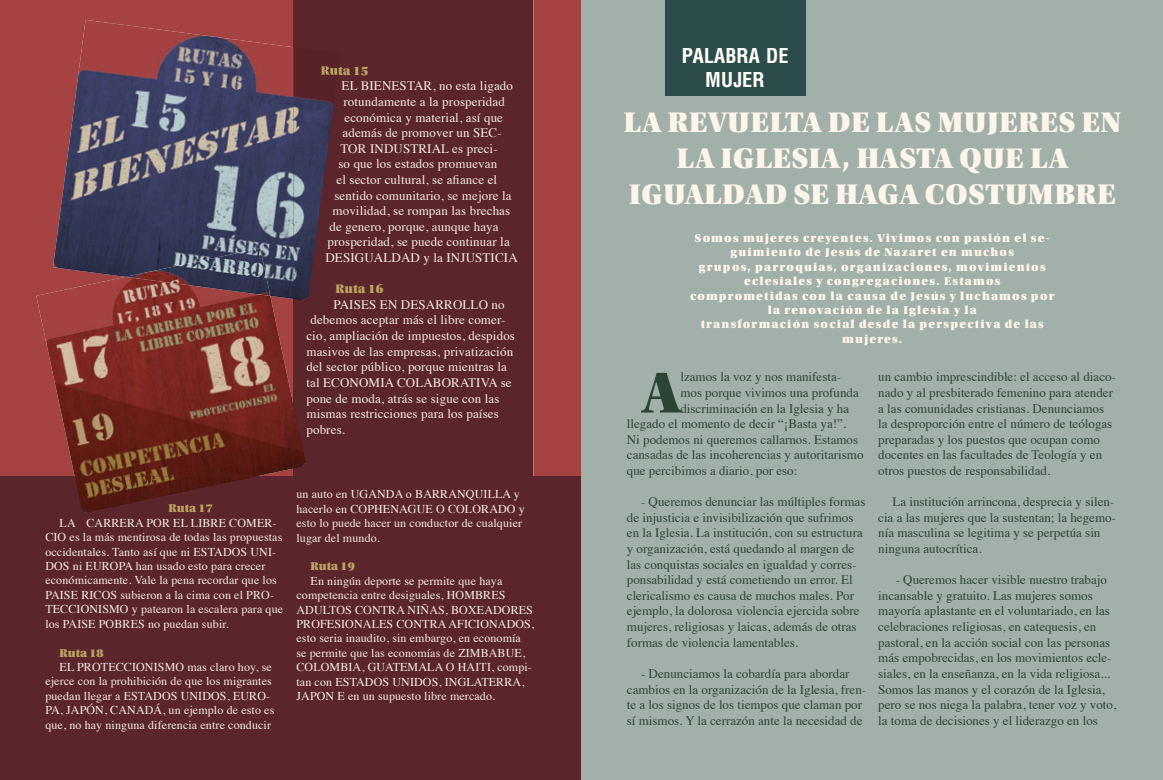
<style>
.page{position:relative;width:1163px;height:780px;background:#fff}
.page>*{position:absolute;margin:0;border:0;box-sizing:border-box;transform-origin:0 0}
.t1{font:61px "Utopia Std Black Headline";color:#2c4435}
.t2{font:30px/36px "Utopia Std Black Headline";letter-spacing:.03em;color:#fff5eb;text-align:center}
.t3{font:700 20px/24px "Arena Condensed";color:#fffff7;text-align:center}
.t4{font:13px/15.6px "Times";color:#2c4435}
.t5{font:13px "Times";letter-spacing:.01em;color:#f4ece1}
.t6{font:13px "Utopia Std Black Headline";letter-spacing:.01em;color:#b9a461}
.t7{font:12px/14.4px "Times";letter-spacing:.01em;color:#f4ece1}
.t8{font:12px/14.4px "Utopia Std Black Headline";letter-spacing:.1em;color:#fff5eb;text-align:center}
.t9{font:12px "Utopia Std Black Headline";letter-spacing:.01em;color:#b9a461}
</style>
<div class="page">
<div style="left:0;top:0;width:581px;height:476px;background:#a44342"></div>
<div style="left:293px;top:0;width:240px;height:480px;background:#5a252b"></div>
<div style="left:0;top:476px;width:581px;height:304px;background:#5a252b"></div>
<img style="left:53px;top:20px;width:240px;height:257px">
<img style="left:293px;top:47px;width:46px;height:254px">
<img style="left:321px;top:66px;width:17px;height:9px">
<img style="left:36px;top:277px;width:257px;height:199px">
<img style="left:293px;top:405px;width:13px;height:63px">
<img style="left:75px;top:476px;width:181px;height:37px">
<img style="left:125px;top:248px;width:145px;height:48px">
<div style="left:581px;top:0;width:581px;height:780px;background:#a1b1aa"></div>
<div style="left:664px;top:0;width:141px;height:96px;background:#2c4b4b"></div>
<p class="t6" style="left:320px;top:64px;width:49px">Ruta 15</p>
<p class="t5" style="left:341px;top:74px;width:173px">EL BIENESTAR, no esta ligado</p>
<p class="t5" style="left:343px;top:89px;width:163px">rotundamente a la prosperidad</p>
<p class="t5" style="left:344px;top:105px;width:160px">económica y material, así que</p>
<p class="t5" style="left:342px;top:121px;width:161px">además de promover un SEC-</p>
<p class="t5" style="left:340px;top:136px;width:159px">TOR INDUSTRIAL es preci-</p>
<p class="t5" style="left:338px;top:152px;width:160px">so que los estados promuevan</p>
<p class="t5" style="left:336px;top:167px;width:162px">el sector cultural, se afiance el</p>
<p class="t5" style="left:334px;top:183px;width:179px">sentido comunitario, se mejore la</p>
<p class="t5" style="left:332px;top:199px;width:179px">movilidad, se rompan las brechas</p>
<p class="t5" style="left:329px;top:214px;width:171px">de genero, porque, aunque haya</p>
<p class="t5" style="left:327px;top:230px;width:184px">prosperidad, se puede continuar la</p>
<p class="t5" style="left:325px;top:245px;width:194px">DESIGUALDAD y la INJUSTICIA</p>
<p class="t6" style="left:335px;top:282px;width:49px">Ruta 16</p>
<p class="t5" style="left:333px;top:292px;width:173px">PAISES EN DESARROLLO no</p>
<p class="t5" style="left:310px;top:308px;width:197px">debemos aceptar más el libre comer-</p>
<p class="t5" style="left:306px;top:323px;width:210px">cio, ampliación de impuestos, despidos</p>
<p class="t5" style="left:306px;top:339px;width:208px">masivos de las empresas, privatización</p>
<p class="t5" style="left:306px;top:355px;width:202px">del sector público, porque mientras la</p>
<p class="t5" style="left:306px;top:370px;width:207px">tal ECONOMIA COLABORATIVA se</p>
<p class="t5" style="left:306px;top:386px;width:195px">pone de moda, atrás se sigue con las</p>
<p class="t5" style="left:306px;top:401px;width:194px">mismas restricciones para los países</p>
<p class="t5" style="left:306px;top:417px;width:40px">pobres.</p>
<p class="t9" style="left:169px;top:502px;width:46px">Ruta 17</p>
<p class="t7" style="left:45px;top:514px;width:239px;text-indent:14px">LA CARRERA POR EL LIBRE COMER-CIO es la más mentirosa de todas las propuestas occidentales. Tanto así que ni ESTADOS UNI-DOS ni EUROPA han usado esto para crecer económicamente. Vale la pena recordar que los PAISE RICOS subieron a la cima con el PRO-TECCIONISMO y patearon la escalera para que los PAISE POBRES no puedan subir.</p>
<p class="t9" style="left:60px;top:646px;width:46px">Ruta 18</p>
<p class="t7" style="left:45px;top:658px;width:230px;text-indent:14px">EL PROTECCIONISMO mas claro hoy, se ejerce con la prohibición de que los migrantes puedan llegar a ESTADOS UNIDOS, EURO-PA, JAPÓN, CANADÁ, un ejemplo de esto es que, no hay ninguna diferencia entre conducir</p>
<p class="t7" style="left:296px;top:486px;width:230px">un auto en UGANDA o BARRANQUILLA y hacerlo en COPHENAGUE O COLORADO y esto lo puede hacer un conductor de cualquier lugar del mundo.</p>
<p class="t9" style="left:310px;top:560px;width:46px">Ruta 19</p>
<p class="t7" style="left:296px;top:572px;width:239px;text-indent:14px">En ningún deporte se permite que haya competencia entre desiguales, HOMBRES ADULTOS CONTRA NIÑAS, BOXEADORES PROFESIONALES CONTRA AFICIONADOS, esto seria inaudito, sin embargo, en economía<br>se permite que las economías de ZIMBABUE, COLOMBIA, GUATEMALA O HAITI, compi&shy;tan con ESTADOS UNIDOS, INGLATERRA, JAPON E en un supuesto libre mercado.</p>
<h3 class="t3" style="left:681px;top:44px;width:108px">PALABRA DE<br>MUJER</h3>
<h2 class="t2" style="left:623px;top:104px;width:498px">LA REVUELTA DE LAS MUJERES EN<br>LA IGLESIA, HASTA QUE LA<br>IGUALDAD SE HAGA COSTUMBRE</h2>
<p class="t8" style="left:690px;top:231px;width:366px">Somos mujeres creyentes. Vivimos con pasión el se&shy;guimiento de Jesús de Nazaret en muchos<br>grupos, parroquias, organizaciones, movimientos eclesiales y congregaciones. Estamos comprometidas con la causa de Jesús y luchamos por la renovación de la Iglesia y la<br>transformación social desde la perspectiva de las mujeres.</p>
<h1 class="t1" style="left:643px;top:361px;width:39px">A</h1>
<p class="t4" style="left:680px;top:368px;width:162px">lzamos la voz y nos manifesta-</p>
<p class="t4" style="left:878px;top:368px;width:239px">un cambio imprescindible: el acceso al diaco&shy;nado y al presbiterado femenino para atender a las comunidades cristianas. Denunciamos la desproporción entre el número de teólogas preparadas y los puestos que ocupan como docentes en las facultades de Teología y en otros puestos de responsabilidad.</p>
<p class="t4" style="left:878px;top:493px;width:239px;text-indent:14px">La institución arrincona, desprecia y silen&shy;cia a las mujeres que la sustentan; la hegemo&shy;nía masculina se legitima y se perpetúa sin ninguna autocrítica.</p>
<p class="t4" style="left:878px;top:571px;width:239px;text-indent:17px">- Queremos hacer visible nuestro trabajo incansable y gratuito. Las mujeres somos mayoría aplastante en el voluntariado, en las celebraciones religiosas, en catequesis, en pastoral, en la acción social con las personas más empobrecidas, en los movimientos ecle&shy;siales, en la enseñanza, en la vida religiosa...<br>Somos las manos y el corazón de la Iglesia, pero se nos niega la palabra, tener voz y voto, la toma de decisiones y el liderazgo en los</p>
<p class="t4" style="left:680px;top:383px;width:180px">mos porque vivimos una profunda</p>
<p class="t4" style="left:680px;top:399px;width:170px">discriminación en la Iglesia y ha</p>
<p class="t4" style="left:626px;top:415px;width:221px">llegado el momento de decir “¡Basta ya!”.</p>
<p class="t4" style="left:626px;top:430px;width:233px">Ni podemos ni queremos callarnos. Estamos</p>
<p class="t4" style="left:626px;top:446px;width:238px">cansadas de las incoherencias y autoritarismo</p>
<p class="t4" style="left:626px;top:461px;width:172px">que percibimos a diario, por eso:</p>
<p class="t4" style="left:626px;top:493px;width:240px;text-indent:14px">- Queremos denunciar las múltiples formas de injusticia e invisibilización que sufrimos en la Iglesia. La institución, con su estructura y organización, está quedando al margen de las conquistas sociales en igualdad y corres&shy;ponsabilidad y está cometiendo un error. El clericalismo es causa de muchos males. Por ejemplo, la dolorosa violencia ejercida sobre mujeres, religiosas y laicas, además de otras formas de violencia lamentables.</p>
<p class="t4" style="left:626px;top:664px;width:241px;text-align:center">- Denunciamos la cobardía para abordar cambios en la organización de la Iglesia, fren&shy;te a los signos de los tiempos que claman por sí mismos. Y la cerrazón ante la necesidad de</p>
</div>
